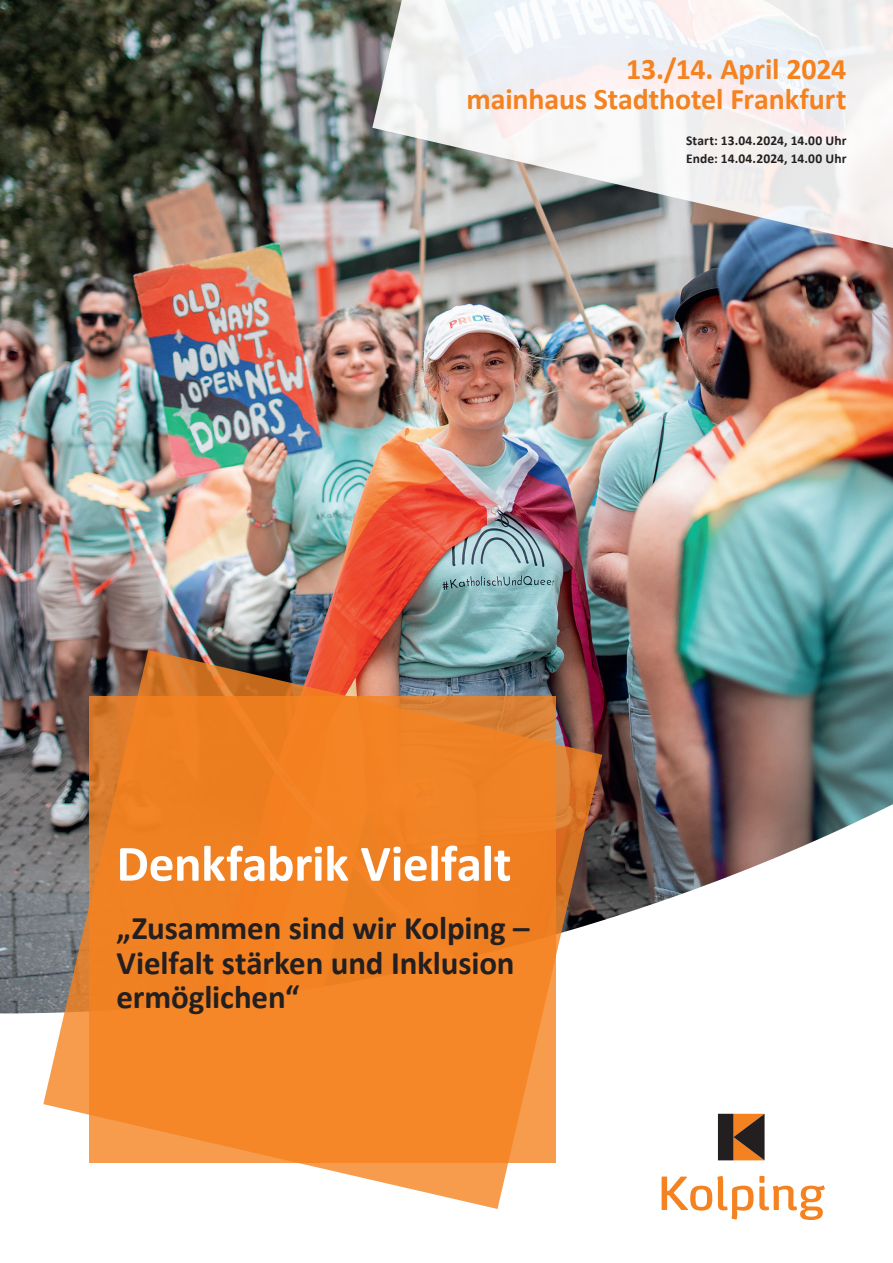
<style>
.page{position:relative;width:893px;height:1263px;background:#fff}
.page>*{position:absolute;margin:0;border:0;box-sizing:border-box;transform-origin:0 0}
.t1{font:700 51.3px "Calibri";letter-spacing:-.005em;color:#fff}
.t2{font:700 33px/34.5px "Calibri";letter-spacing:-.005em;color:#231f20}
.t3{font:700 30px/30px "Calibri";letter-spacing:-.005em;color:#f58220;text-align:right}
.t4{font:700 13.5px/18px "Calibri";letter-spacing:.005em;color:#231f20}
</style>
<div class="page">
<svg style="left:718px;top:1114px;width:46px;height:46px"></svg>
<svg style="left:662px;top:1176px;width:163px;height:44px"></svg>
<img style="left:0;top:0;width:893px;height:1013px">
<svg style="left:43px;top:650px;width:559px;height:559px;fill:#f38328"></svg>
<svg style="left:372px;top:0;width:521px;height:252px"></svg>
<p class="t3" style="left:467px;top:54px;width:381px">13./14. April 2024<br>mainhaus Stadthotel Frankfurt</p>
<p class="t4" style="left:686px;top:131px;width:162px">Start: 13.04.2024, 14.00 Uhr<br>Ende: 14.04.2024, 14.00 Uhr</p>
<h1 class="t1" style="left:117px;top:831px;width:396px">Denkfabrik Vielfalt</h1>
<p class="t2" style="left:117px;top:911px;width:415px">„Zusammen sind wir Kolping –<br>Vielfalt stärken und Inklusion ermöglichen“</p>
</div>
